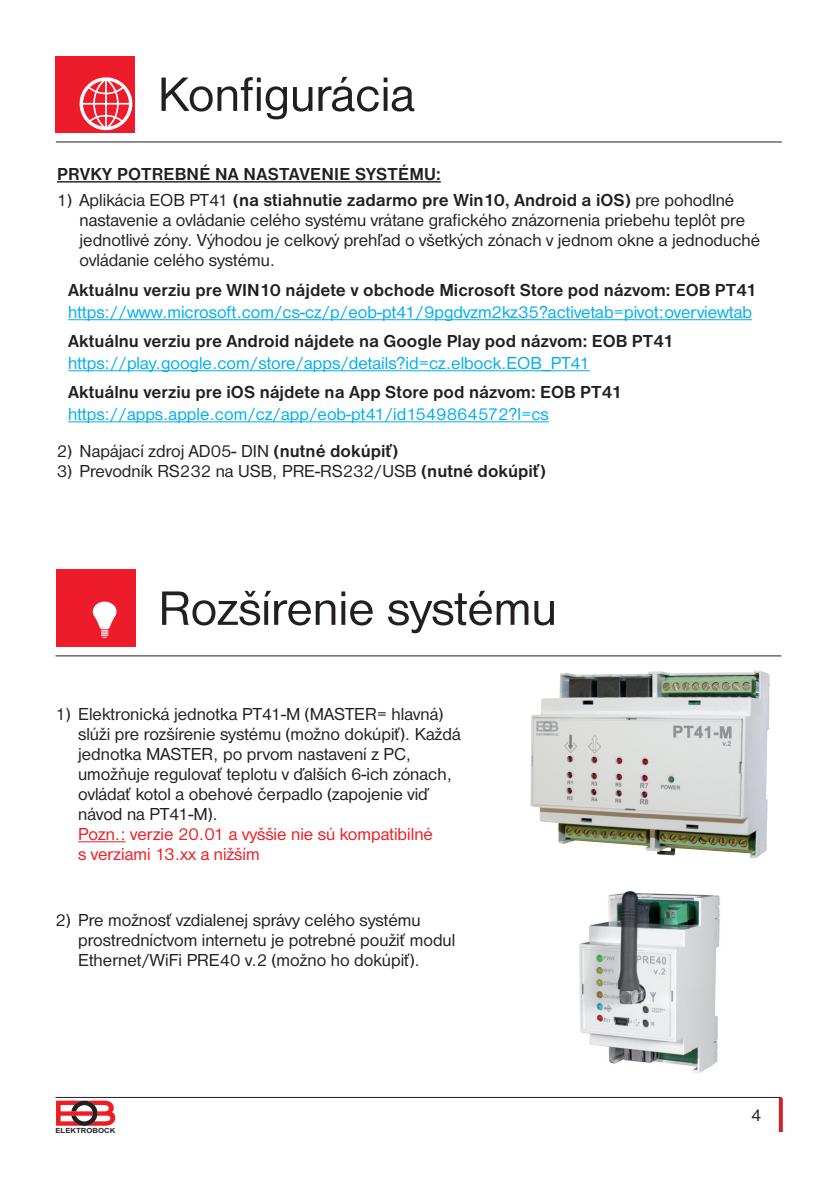
<style>
.page{position:relative;width:837px;height:1189px;background:#fff}
.page>*{position:absolute;margin:0;border:0;box-sizing:border-box;transform-origin:0 0}
.t1{font:50px "Nimbus Sans DOT";color:#231f20}
.t2{font:18px/20px "Nimbus Sans DOT";color:#231f20}
.t3{font:700 18px "Nimbus Sans DOT";color:#231f20}
.t4{font:18px "Nimbus Sans DOT";color:#00aeef}
.t5{font:18px/20px "Nimbus Sans DOT";color:#ee1d23}
.t6{font:700 7px "Arial";color:#231f20;scale:1.09 1}
.s1{font-weight:700}
</style>
<div class="page">
<svg style="left:779px;top:1097px;width:4px;height:34px"></svg>
<svg style="left:56px;top:1100px;width:59px;height:25px"></svg>
<hr style="left:55px;top:1096px;width:726px;height:1px;background:#231f20">
<hr style="left:56px;top:141px;width:725px;height:1px;background:#231f20">
<div style="left:55px;top:56px;width:80px;height:77px;background:#ee1b2b"></div>
<svg style="left:79px;top:77px;width:54px;height:53px"></svg>
<hr style="left:78px;top:841px;width:48px;height:1px;background:#ee1d23">
<hr style="left:57px;top:181px;width:384px;height:1px;background:#231f20">
<hr style="left:68px;top:319px;width:684px;height:1px;background:#00aeef">
<hr style="left:68px;top:370px;width:522px;height:1px;background:#00aeef">
<hr style="left:68px;top:421px;width:481px;height:1px;background:#00aeef">
<div style="left:56px;top:569px;width:80px;height:77px;background:#ee1b2b"></div>
<svg style="left:93px;top:601px;width:23px;height:37px"></svg>
<hr style="left:55px;top:655px;width:726px;height:1px;background:#231f20">
<img style="left:530px;top:670px;width:239px;height:188px">
<img style="left:579px;top:891px;width:141px;height:182px">
<h1 class="t1" style="left:158px;top:76px;width:258px">Konfigurácia</h1>
<p class="t3" style="left:57px;top:167px;width:385px">PRVKY POTREBNÉ NA NASTAVENIE SYSTÉMU:</p>
<p class="t2" style="left:80px;top:191px;width:682px;text-indent:-23px">1) Aplikácia EOB PT41 <span class="s1">(na stiahnutie zadarmo pre Win10, Android a iOS)</span> pre pohodlné nastavenie a ovládanie celého systému vrátane grafického znázornenia priebehu teplôt pre jednotlivé zóny. Výhodou je celkový prehľad o všetkých zónach v jednom okne a jednoduché ovládanie celého systému.</p>
<p class="t3" style="left:68px;top:284px;width:690px">Aktuálnu verziu pre WIN10 nájdete v obchode Microsoft Store pod názvom: EOB PT41</p>
<p class="t4" style="left:68px;top:305px;width:685px">https://www.microsoft.com/cs-cz/p/eob-pt41/9pgdvzm2kz35?activetab=pivot:overviewtab</p>
<p class="t3" style="left:68px;top:335px;width:607px">Aktuálnu verziu pre Android nájdete na Google Play pod názvom: EOB PT41</p>
<p class="t4" style="left:68px;top:356px;width:523px">https://play.google.com/store/apps/details?id=cz.elbock.EOB_PT41</p>
<p class="t3" style="left:68px;top:386px;width:555px">Aktuálnu verziu pre iOS nájdete na App Store pod názvom: EOB PT41</p>
<p class="t4" style="left:68px;top:407px;width:482px">https://apps.apple.com/cz/app/eob-pt41/id1549864572?l=cs</p>
<p class="t2" style="left:57px;top:442px;width:343px">2) Napájací zdroj AD05- DIN <span class="s1">(nutné dokúpiť)</span></p>
<p class="t2" style="left:57px;top:462px;width:490px">3) Prevodník RS232 na USB, PRE-RS232/USB <span class="s1">(nutné dokúpiť)</span></p>
<h1 class="t1" style="left:158px;top:590px;width:400px">Rozšírenie systému</h1>
<p class="t2" style="left:78px;top:705px;width:384px;text-indent:-23px">1) Elektronická jednotka PT41-M (MASTER= hlavná) slúži pre rozšírenie systému (možno dokúpiť). Každá jednotka MASTER, po prvom nastavení z PC, umožňuje regulovať teplotu v ďalších 6-ich zónach, ovládať kotol a obehové čerpadlo (zapojenie viď návod na PT41-M).</p>
<p class="t5" style="left:78px;top:825px;width:356px">Pozn.: verzie 20.01 a vyššie nie sú kompatibilné s verziami 13.xx a nižším</p>
<p class="t2" style="left:78px;top:911px;width:379px;text-indent:-23px">2) Pre možnosť vzdialenej správy celého systému prostredníctvom internetu je potrebné použiť modul<br>Ethernet/WiFi PRE40 v.2 (možno ho dokúpiť).</p>
<p class="t6" style="left:55px;top:1126px;width:56px">ELEKTROBOCK</p>
<p class="t2" style="left:751px;top:1106px;width:12px">4</p>
</div>
